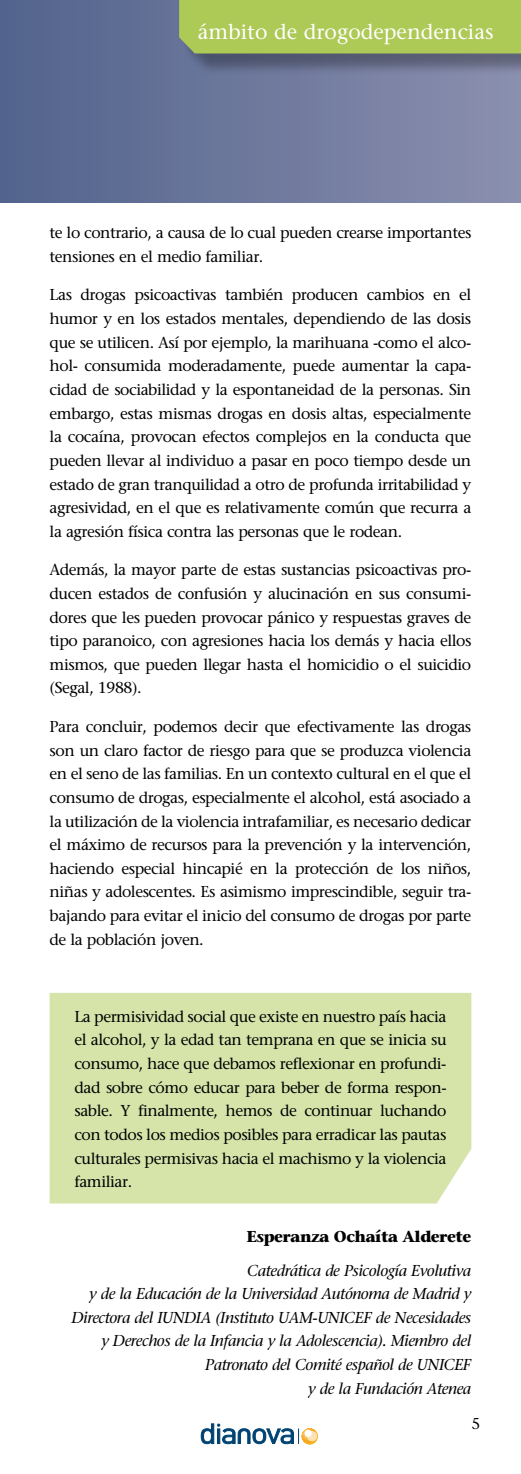
<style>
.page{position:relative;width:521px;height:1474px;background:#fff}
.page>*{position:absolute;margin:0;border:0;box-sizing:border-box;transform-origin:0 0}
.t1{font:500 21px "Stone Serif Std";color:#fff}
.t2{font:500 15.75px/23.6px "Stone Serif Std";letter-spacing:-.03em;color:#000;text-align:justify}
.t3{font:italic 500 15.75px/23.6px "Stone Serif Std";letter-spacing:-.03em;color:#000;text-align:right}
.t4{font:700 15.75px "Stone Serif Std";letter-spacing:-.03em;color:#000}
</style>
<div class="page">
<div style="left:307px;top:1430px;width:10px;height:11px;background:#fde2b5;border-radius:50%"></div>
<svg style="left:201px;top:1423px;width:111px;height:21px"></svg>
<div style="left:50px;top:992px;width:421px;height:211px;background:#d6e4aa"></div>
<div style="left:0;top:0;width:521px;height:203px;background:linear-gradient(to right,#52638c,#8b90ae)"></div>
<div style="left:182px;top:0;width:339px;height:75px;background:#000;opacity:.3"></div>
<div style="left:179px;top:0;width:342px;height:53px;background:#adc956"></div>
<h1 class="t1" style="left:198px;top:19px;width:297px">ámbito de drogodependencias</h1>
<p class="t2" style="left:50px;top:221px;width:423px">te lo contrario, a causa de lo cual pueden crearse importantes tensiones en el medio familiar.</p>
<p class="t2" style="left:50px;top:283px;width:423px">Las drogas psicoactivas también producen cambios en el humor y en los estados mentales, dependiendo de las dosis que se utilicen. Así por ejemplo, la marihuana -como el alco&shy;hol- consumida moderadamente, puede aumentar la capa&shy;cidad de sociabilidad y la espontaneidad de la personas. Sin embargo, estas mismas drogas en dosis altas, especialmente la cocaína, provocan efectos complejos en la conducta que pueden llevar al individuo a pasar en poco tiempo desde un estado de gran tranquilidad a otro de profunda irritabilidad y agresividad, en el que es relativamente común que recurra a la agresión física contra las personas que le rodean.</p>
<p class="t2" style="left:50px;top:558px;width:423px">Además, la mayor parte de estas sustancias psicoactivas pro&shy;ducen estados de confusión y alucinación en sus consumi&shy;dores que les pueden provocar pánico y respuestas graves de tipo paranoico, con agresiones hacia los demás y hacia ellos mismos, que pueden llegar hasta el homicidio o el suicidio (Segal, 1988).</p>
<p class="t2" style="left:50px;top:714px;width:423px">Para concluir, podemos decir que efectivamente las drogas son un claro factor de riesgo para que se produzca violencia en el seno de las familias. En un contexto cultural en el que el consumo de drogas, especialmente el alcohol, está asociado a la utilización de la violencia intrafamiliar, es necesario dedicar el máximo de recursos para la prevención y la intervención, haciendo especial hincapié en la protección de los niños, niñas y adolescentes. Es asimismo imprescindible, seguir tra&shy;bajando para evitar el inicio del consumo de drogas por parte de la población joven.</p>
<p class="t2" style="left:74px;top:1004px;width:374px">La permisividad social que existe en nuestro país hacia el alcohol, y la edad tan temprana en que se inicia su consumo, hace que debamos reflexionar en profundi&shy;dad sobre cómo educar para beber de forma respon&shy;sable. Y finalmente, hemos de continuar luchando con todos los medios posibles para erradicar las pautas culturales permisivas hacia el machismo y la violencia familiar.</p>
<p class="t4" style="left:247px;top:1226px;width:226px">Esperanza Ochaíta Alderete</p>
<p class="t3" style="left:71px;top:1258px;width:401px">Catedrática de Psicología Evolutiva<br>y de la Educación de la Universidad Autónoma de Madrid y Directora del IUNDIA (Instituto UAM-UNICEF de Necesidades y Derechos de la Infancia y la Adolescencia). Miembro del Patronato del Comité español de UNICEF<br>y de la Fundación Atenea</p>
<p class="t2" style="left:471px;top:1411px;width:11px">5</p>
</div>
